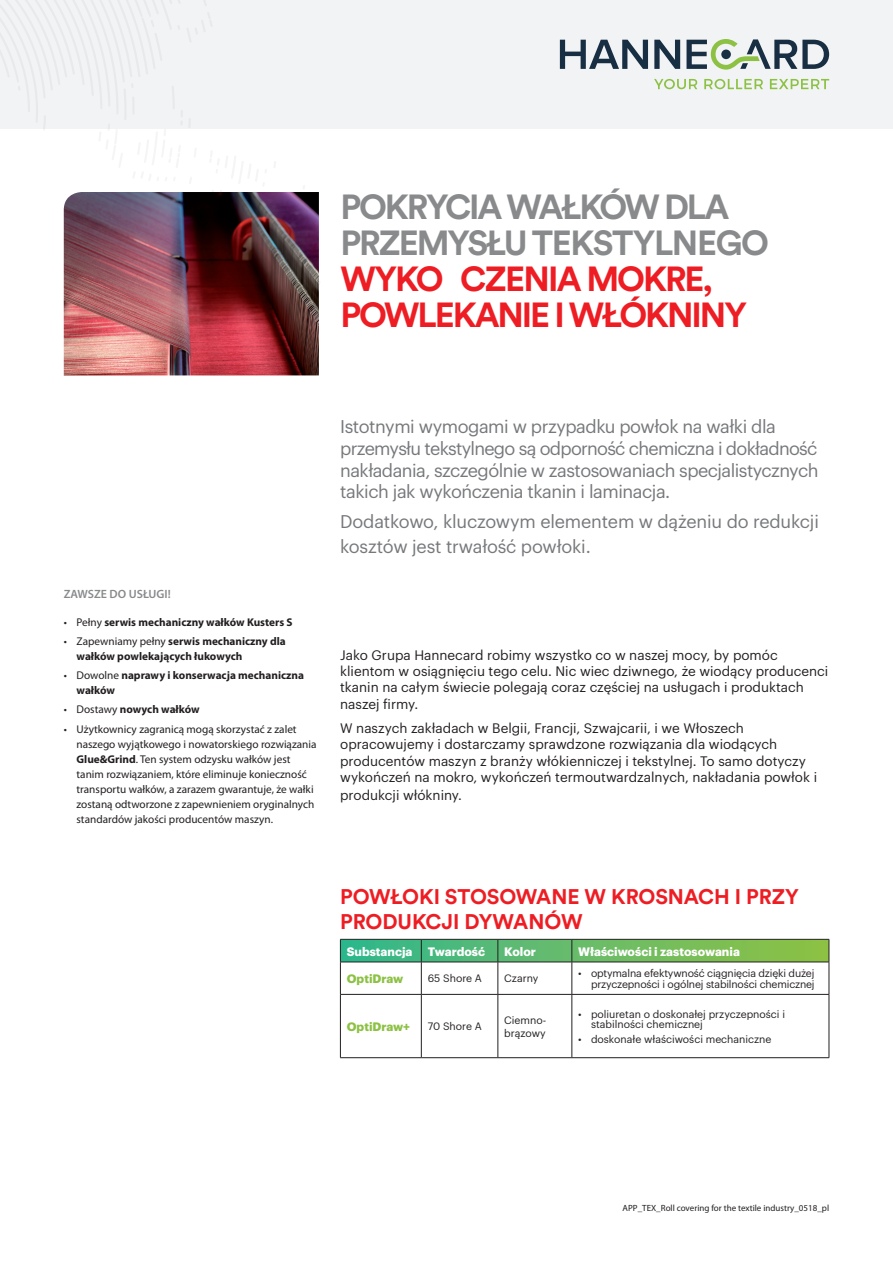
<style>
.page{position:relative;width:893px;height:1263px;background:#fff}
.page>*{position:absolute;margin:0;border:0;box-sizing:border-box;transform-origin:0 0}
.HC_DOC_-_TITLE{font:700 34.5px/36px "Circular Std";letter-spacing:-.06em;color:#888a8c}
.HC_DOC_-_TITLE-2{font:700 34.5px "Circular Std";letter-spacing:-.06em;color:#ee1d23}
.HC_DOC_-_Body_title{font:700 21px/25.2px "Circular Std";letter-spacing:-.005em;color:#ee1d23}
.HC_DOC_-_Introductio{font:18px/21.6px "Graphik";letter-spacing:-.025em;color:#76787b}
.t1{font:13.5px/16.2px "Graphik";color:#231f20}
.HC_Table_-_Colour{font:700 12px "Graphik";color:#fff}
.HC_Table_-_Product_N{font:700 12px "Graphik";color:#8cc144}
.t2{font:600 12px "Myriad Pro";color:#888a8c}
.t3{font:11.25px/15px "Myriad Pro";color:#231f20}
.t4{font:700 11.25px/15px "Myriad Pro";color:#231f20}
.HC_Table_-_Colour-2{font:10.5px/10.5px "Graphik";letter-spacing:-.005em;color:#231f20}
.HC_DOC_-_Body_title-2{font:9px "Myriad Pro";color:#231f20}
.s1{color:#ee1d23}
.s2{font-weight:400}
.s3{font-weight:700}
</style>
<div class="page">
<div style="left:0;top:0;width:893px;height:128px;background:#f2f3f4"></div>
<svg style="left:560px;top:40px;width:88px;height:29px"></svg>
<svg style="left:654px;top:40px;width:26px;height:29px"></svg>
<svg style="left:686px;top:39px;width:143px;height:31px"></svg>
<svg style="left:654px;top:79px;width:175px;height:10px"></svg>
<svg style="left:0;top:128px;width:321px;height:184px"></svg>
<svg style="left:340px;top:939px;width:490px;height:23px;background:#60b163"></svg>
<hr style="left:340px;top:962px;width:81px;height:1px;background:#231f20">
<hr style="left:421px;top:962px;width:77px;height:1px;background:#231f20">
<hr style="left:498px;top:962px;width:74px;height:1px;background:#231f20">
<hr style="left:572px;top:962px;width:257px;height:1px;background:#231f20">
<hr style="left:340px;top:962px;width:1px;height:32px;background:#231f20">
<hr style="left:421px;top:962px;width:1px;height:32px;background:#231f20">
<hr style="left:498px;top:962px;width:1px;height:32px;background:#231f20">
<hr style="left:572px;top:962px;width:1px;height:32px;background:#231f20">
<hr style="left:829px;top:962px;width:1px;height:32px;background:#231f20">
<hr style="left:340px;top:994px;width:81px;height:1px;background:#231f20">
<hr style="left:340px;top:994px;width:1px;height:63px;background:#231f20">
<hr style="left:421px;top:994px;width:77px;height:1px;background:#231f20">
<hr style="left:421px;top:994px;width:1px;height:63px;background:#231f20">
<hr style="left:498px;top:994px;width:74px;height:1px;background:#231f20">
<hr style="left:498px;top:994px;width:1px;height:63px;background:#231f20">
<hr style="left:572px;top:994px;width:257px;height:1px;background:#231f20">
<hr style="left:572px;top:994px;width:1px;height:63px;background:#231f20">
<hr style="left:829px;top:994px;width:1px;height:63px;background:#231f20">
<hr style="left:340px;top:1057px;width:81px;height:1px;background:#231f20">
<hr style="left:421px;top:1057px;width:77px;height:1px;background:#231f20">
<hr style="left:498px;top:1057px;width:74px;height:1px;background:#231f20">
<hr style="left:572px;top:1057px;width:257px;height:1px;background:#231f20">
<img style="left:64px;top:192px;width:255px;height:183px">
<p class="HC_DOC_-_TITLE" style="left:340px;top:188px;width:430px">POKRYCIA WAŁKÓW DLA<br>PRZEMYSŁU TEKSTYLNEGO<br><span class="s1">WYKOŃCZENIA MOKRE,</span></p>
<p class="HC_DOC_-_TITLE-2" style="left:340px;top:292px;width:408px">POWLEKANIE I WŁÓKNINY</p>
<p class="t2" style="left:64px;top:586px;width:108px">ZAWSZE DO USŁUGI!</p>
<p class="t4" style="left:64px;top:614px;width:230px"><span class="s2">• Pełny</span> serwis mechaniczny wałków Kusters S</p>
<p class="t4" style="left:77px;top:633px;width:211px;text-indent:-13px"><span class="s2">• Zapewniamy pełny</span> serwis mechaniczny dla wałków powlekających łukowych</p>
<p class="t4" style="left:77px;top:667px;width:229px;text-indent:-13px"><span class="s2">• Dowolne</span> naprawy i konserwacja mechaniczna wałków</p>
<p class="t4" style="left:64px;top:702px;width:137px"><span class="s2">• Dostawy</span> nowych wałków</p>
<p class="t3" style="left:77px;top:721px;width:242px;text-indent:-13px">• Użytkownicy zagranicą mogą skorzystać z zalet naszego wyjątkowego i nowatorskiego rozwiązania <span class="s3">Glue&amp;Grind</span>. Ten system odzysku wałków jest tanim rozwiązaniem, które eliminuje konieczność transportu wałków, a zarazem gwarantuje, że wałki zostaną odtworzone z zapewnieniem oryginalnych standardów jakości producentów maszyn.</p>
<p class="HC_DOC_-_Introductio" style="left:340px;top:414px;width:480px">Istotnymi wymogami w przypadku powłok na wałki dla przemysłu tekstylnego są odporność chemiczna i dokładność nakładania, szczególnie w zastosowaniach specjalistycznych takich jak wykończenia tkanin i laminacja.</p>
<p class="HC_DOC_-_Introductio" style="left:340px;top:508px;width:480px;line-height:25.2px">Dodatkowo, kluczowym elementem w dążeniu do redukcji kosztów jest trwałość powłoki.</p>
<p class="t1" style="left:340px;top:646px;width:490px">Jako Grupa Hannecard robimy wszystko co w naszej mocy, by pomóc klientom w osiągnięciu tego celu. Nic wiec dziwnego, że wiodący producenci tkanin na całym świecie polegają coraz częściej na usługach i produktach naszej firmy.</p>
<p class="t1" style="left:340px;top:719px;width:478px">W naszych zakładach w Belgii, Francji, Szwajcarii, i we Włoszech opracowujemy i dostarczamy sprawdzone rozwiązania dla wiodących producentów maszyn z branży włókienniczej i tekstylnej. To samo dotyczy wykończeń na mokro, wykończeń termoutwardzalnych, nakładania powłok i</p>
<p class="t1" style="left:340px;top:786px;width:123px">produkcji włókniny.</p>
<p class="HC_DOC_-_Body_title" style="left:340px;top:883px;width:460px">POWŁOKI STOSOWANE W KROSNACH I PRZY<br>PRODUKCJI DYWANÓW</p>
<p class="HC_Table_-_Colour" style="left:347px;top:942px;width:67px">Substancja</p>
<p class="HC_Table_-_Colour" style="left:428px;top:942px;width:59px">Twardość</p>
<p class="HC_Table_-_Colour" style="left:504px;top:942px;width:33px">Kolor</p>
<p class="HC_Table_-_Colour" style="left:578px;top:942px;width:163px">Właściwości i zastosowania</p>
<p class="HC_Table_-_Product_N" style="left:347px;top:969px;width:58px">OptiDraw</p>
<p class="HC_Table_-_Colour-2" style="left:428px;top:972px;width:56px">65 Shore A</p>
<p class="HC_Table_-_Colour-2" style="left:504px;top:972px;width:36px">Czarny</p>
<p class="HC_Table_-_Colour-2" style="left:578px;top:967px;width:238px;text-align:right">• optymalna efektywność ciągnięcia dzięki dużej przyczepności i ogólnej stabilności chemicznej</p>
<p class="HC_Table_-_Product_N" style="left:347px;top:1017px;width:65px">OptiDraw+</p>
<p class="HC_Table_-_Colour-2" style="left:428px;top:1020px;width:56px">70 Shore A</p>
<p class="HC_Table_-_Colour-2" style="left:504px;top:1012px;width:43px;line-height:13.6px">Ciemno&shy;brązowy</p>
<p class="HC_Table_-_Colour-2" style="left:591px;top:1008px;width:196px;text-indent:-13px">• poliuretan o doskonałej przyczepności i stabilności chemicznej</p>
<p class="HC_Table_-_Colour-2" style="left:578px;top:1033px;width:195px">• doskonałe właściwości mechaniczne</p>
<p class="HC_DOC_-_Body_title-2" style="left:623px;top:1203px;width:208px">APP_TEX_Roll covering for the textile industry_0518_pl</p>
</div>
